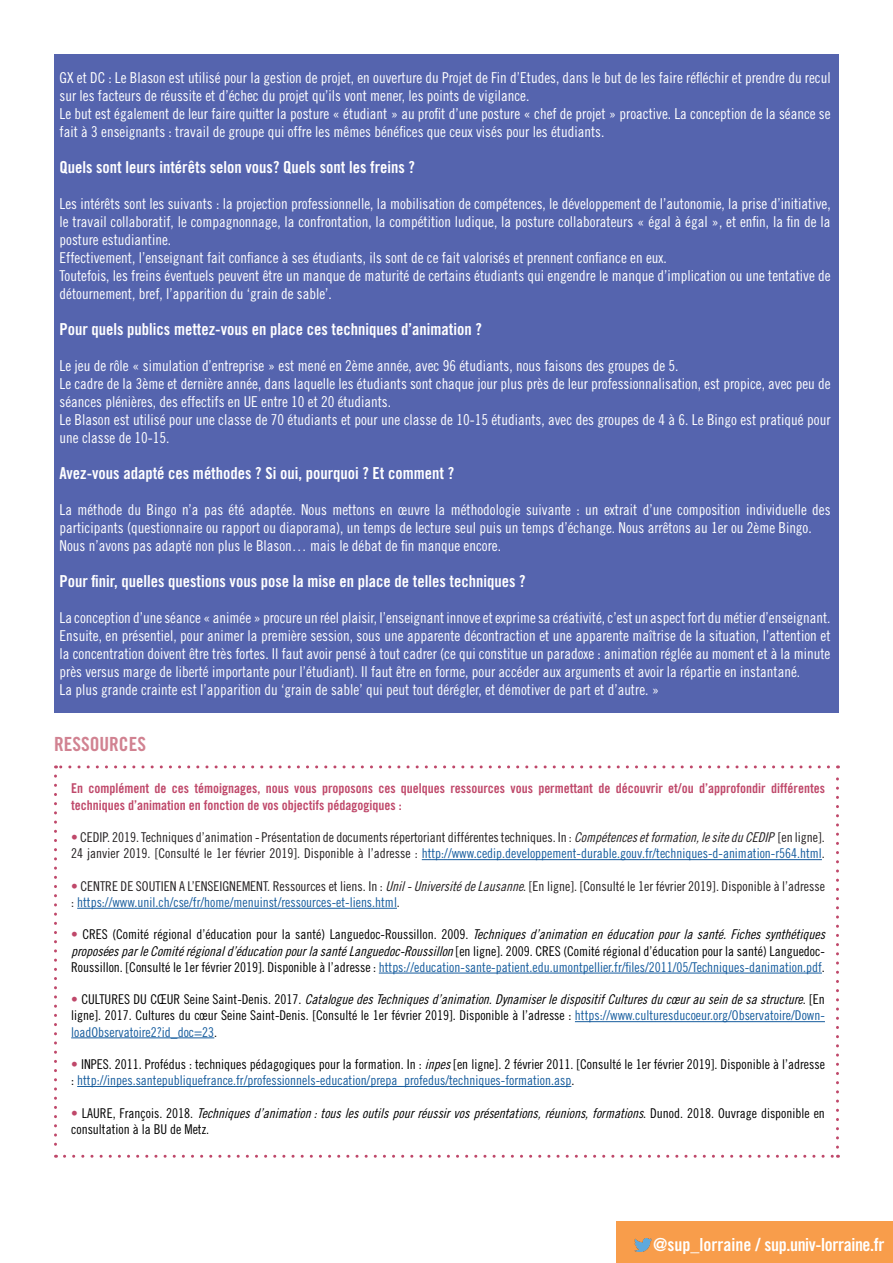
<style>
.page{position:relative;width:893px;height:1263px;background:#fff}
.page>*{position:absolute;margin:0;border:0;box-sizing:border-box;transform-origin:0 0}
.t1{font:19.5px "Trade Gothic LT Std Bd Cn 20";color:#d18291}
.t2{font:18px "Trade Gothic LT Std Bd Cn 20";letter-spacing:-.02em;color:#fff}
.t3{font:16.5px "Trade Gothic LT Std Bd Cn 20";color:#fff}
.t4{font:15px/18px "Trade Gothic LT Std Cn 18";color:#fff}
.t5{font:13.5px/16.2px "Trade Gothic LT Std Cn 18";color:#000}
.t6{font:13.5px/16.2px "Trade Gothic LT Std Cn 18";color:#231f20}
.t7{font:13.5px/16.2px "Trade Gothic LT Std Bd Cn 20";color:#bf486a}
.t8{font:italic 13.5px/16.2px "Trade Gothic LT Std Cn 18";color:#000}
.s1{font-family:"Trade Gothic LT Std Bd Cn 20";color:#bf486a}
.s2{font-style:italic}
.s3{color:#175d9e}
.s4{font-family:"Trade Gothic LT Std Bd Cn 20";font-style:normal;color:#bf486a}
.s5{font-style:normal}
</style>
<div class="page">
<div style="left:616px;top:1221px;width:277px;height:42px;background:#f89d4b"></div>
<img style="left:635px;top:1238px;width:17px;height:14px">
<hr style="left:422px;top:859px;width:400px;height:1px;background:#175d9e">
<hr style="left:77px;top:908px;width:320px;height:1px;background:#175d9e">
<hr style="left:379px;top:973px;width:443px;height:1px;background:#175d9e">
<hr style="left:575px;top:1021px;width:250px;height:1px;background:#175d9e">
<hr style="left:71px;top:1037px;width:143px;height:1px;background:#175d9e">
<hr style="left:77px;top:1086px;width:494px;height:1px;background:#175d9e">
<svg style="left:54px;top:776px;width:3px;height:382px"></svg>
<svg style="left:64px;top:1155px;width:774px;height:3px"></svg>
<svg style="left:836px;top:765px;width:3px;height:382px"></svg>
<svg style="left:56px;top:765px;width:772px;height:3px"></svg>
<div style="left:54px;top:54px;width:785px;height:658px;background:#5564ae"></div>
<p class="t4" style="left:60px;top:68px;width:773px">GX et DC : Le Blason est utilisé pour la gestion de projet, en ouverture du Projet de Fin d’Etudes, dans le but de les faire réfléchir et prendre du recul sur les facteurs de réussite et d’échec du projet qu’ils vont mener, les points de vigilance.</p>
<p class="t4" style="left:60px;top:104px;width:772px">Le but est également de leur faire quitter la posture « étudiant » au profit d’une posture « chef de projet » proactive. La conception de la séance se fait à 3 enseignants : travail de groupe qui offre les mêmes bénéfices que ceux visés pour les étudiants.</p>
<p class="t3" style="left:60px;top:157px;width:357px">Quels sont leurs intérêts selon vous? Quels sont les freins ?</p>
<p class="t4" style="left:60px;top:194px;width:773px;text-align:justify">Les intérêts sont les suivants : la projection professionnelle, la mobilisation de compétences, le développement de l’autonomie, la prise d’initiative, le travail collaboratif, le compagnonnage, la confrontation, la compétition ludique, la posture collaborateurs « égal à égal », et enfin, la fin de la posture estudiantine.</p>
<p class="t4" style="left:60px;top:248px;width:609px">Effectivement, l’enseignant fait confiance à ses étudiants, ils sont de ce fait valorisés et prennent confiance en eux.</p>
<p class="t4" style="left:60px;top:266px;width:773px">Toutefois, les freins éventuels peuvent être un manque de maturité de certains étudiants qui engendre le manque d’implication ou une tentative de détournement, bref, l’apparition du ‘grain de sable’.</p>
<p class="t3" style="left:60px;top:319px;width:424px">Pour quels publics mettez-vous en place ces techniques d’animation ?</p>
<p class="t4" style="left:60px;top:356px;width:620px">Le jeu de rôle « simulation d’entreprise » est mené en 2ème année, avec 96 étudiants, nous faisons des groupes de 5.</p>
<p class="t4" style="left:60px;top:374px;width:773px">Le cadre de la 3ème et dernière année, dans laquelle les étudiants sont chaque jour plus près de leur professionnalisation, est propice, avec peu de séances plénières, des effectifs en UE entre 10 et 20 étudiants.</p>
<p class="t4" style="left:60px;top:410px;width:772px">Le Blason est utilisé pour une classe de 70 étudiants et pour une classe de 10-15 étudiants, avec des groupes de 4 à 6. Le Bingo est pratiqué pour une classe de 10-15.</p>
<p class="t3" style="left:60px;top:463px;width:396px">Avez-vous adapté ces méthodes ? Si oui, pourquoi ? Et comment ?</p>
<p class="t4" style="left:60px;top:500px;width:773px">La méthode du Bingo n’a pas été adaptée. Nous mettons en œuvre la méthodologie suivante : un extrait d’une composition individuelle des participants (questionnaire ou rapport ou diaporama), un temps de lecture seul puis un temps d’échange. Nous arrêtons au 1er ou 2ème Bingo.</p>
<p class="t4" style="left:60px;top:536px;width:443px">Nous n’avons pas adapté non plus le Blason… mais le débat de fin manque encore.</p>
<p class="t3" style="left:60px;top:571px;width:467px">Pour finir, quelles questions vous pose la mise en place de telles techniques ?</p>
<p class="t4" style="left:60px;top:608px;width:773px">La conception d’une séance « animée » procure un réel plaisir, l’enseignant innove et exprime sa créativité, c’est un aspect fort du métier d’enseignant.</p>
<p class="t4" style="left:60px;top:626px;width:772px;text-align:justify">Ensuite, en présentiel, pour animer la première session, sous une apparente décontraction et une apparente maîtrise de la situation, l’attention et la concentration doivent être très fortes. Il faut avoir pensé à tout cadrer (ce qui constitue un paradoxe : animation réglée au moment et à la minute près versus marge de liberté importante pour l’étudiant). Il faut être en forme, pour accéder aux arguments et avoir la répartie en instantané.</p>
<p class="t4" style="left:60px;top:680px;width:601px">La plus grande crainte est l’apparition du ‘grain de sable’ qui peut tout dérégler, et démotiver de part et d’autre. »</p>
<p class="t1" style="left:54px;top:732px;width:94px">RESSOURCES</p>
<p class="t7" style="left:71px;top:780px;width:755px">En complément de ces témoignages, nous vous proposons ces quelques ressources vous permettant de découvrir et/ou d’approfondir différentes techniques d’animation en fonction de vos objectifs pédagogiques :</p>
<p class="t6" style="left:71px;top:829px;width:755px"><span class="s1">•</span> CEDIP. 2019. Techniques d’animation - Présentation de documents répertoriant différentes techniques. In : <span class="s2">Compétencesetformation,lesiteduCEDIP</span>[en ligne].<br>24 janvier 2019. [Consulté le 1er février 2019]. Disponible à l’adresse : <span class="s3">http://www.cedip.developpement-durable.gouv.fr/techniques-d-animation-r564.html</span>.</p>
<p class="t6" style="left:71px;top:878px;width:755px"><span class="s1">•</span> CENTRE DE SOUTIEN A L’ENSEIGNEMENT. Ressources et liens. In : <span class="s2">Unil-UniversitédeLausanne</span>. [En ligne]. [Consulté le 1er février 2019]. Disponible à l’adresse : <span class="s3">https://www.unil.ch/cse/fr/home/menuinst/ressources-et-liens.html</span>.</p>
<p class="t5" style="left:71px;top:926px;width:759px"><span class="s1">•</span> CRES (Comité régional d’éducation pour la santé) Languedoc-Roussillon. 2009. <span class="s2">Techniquesd’animationenéducationpourlasanté.Fichessynthétiques proposéesparleComitérégionald’éducationpourlasantéLanguedoc-Roussillon</span>[ e n l i g n e ] . 2 0 0 9 . C R E S ( C o m i t é ré g i o n a l d ’ é d u c a t i o n p o u r l a s a n t é ) La n g u e d o c -<br>Roussillon. [Consulté le 1er février 2019]. Disponible à l’adresse : <span class="s3">https://education-sante-patient.edu.umontpellier.fr/files/2011/05/Techniques-danimation.pdf</span>.</p>
<p class="t5" style="left:71px;top:991px;width:755px;text-align:justify"><span class="s1">•</span> C U LT U R E S D U C Œ U R S e i n e S a i n t - D e n i s . 2 0 1 7 . <span class="s2">CataloguedesTechniquesd’animation.DynamiserledispositifCulturesducœurauseindesastructure</span>. [ E n ligne]. 2017. Cultures du cœur Seine Saint-Denis. [Consulté le 1er février 2019]. Disponible à l’adresse : <span class="s3">https://www.culturesducoeur.org/Observatoire/Down&shy;loadObservatoire2?id_doc=23</span>.</p>
<p class="t5" style="left:71px;top:1056px;width:755px"><span class="s1">•</span> INPES. 2011. Profédus : techniques pédagogiques pour la formation. In : <span class="s2">inpes</span>[en ligne]. 2 février 2011. [Consulté le 1er février 2019]. Disponible à l’adresse : <span class="s3">http://inpes.santepubliquefrance.fr/professionnels-education/prepa_profedus/techniques-formation.asp</span>.</p>
<p class="t8" style="left:71px;top:1104px;width:755px"><span class="s4">•</span> <span class="s5">L A U R E , F r a n ç o i s . 2 0 1 8 .</span> Techniquesd’animation :touslesoutilspourréussirvosprésentations,réunions,formations<span class="s5">. D u n o d . 2 0 1 8 . O u v r a g e d i s p o n i b l e e n consultation à la BU de Metz.</span></p>
<p class="t2" style="left:653px;top:1234px;width:233px">@sup_lorraine / sup.univ-lorraine.fr</p>
</div>
